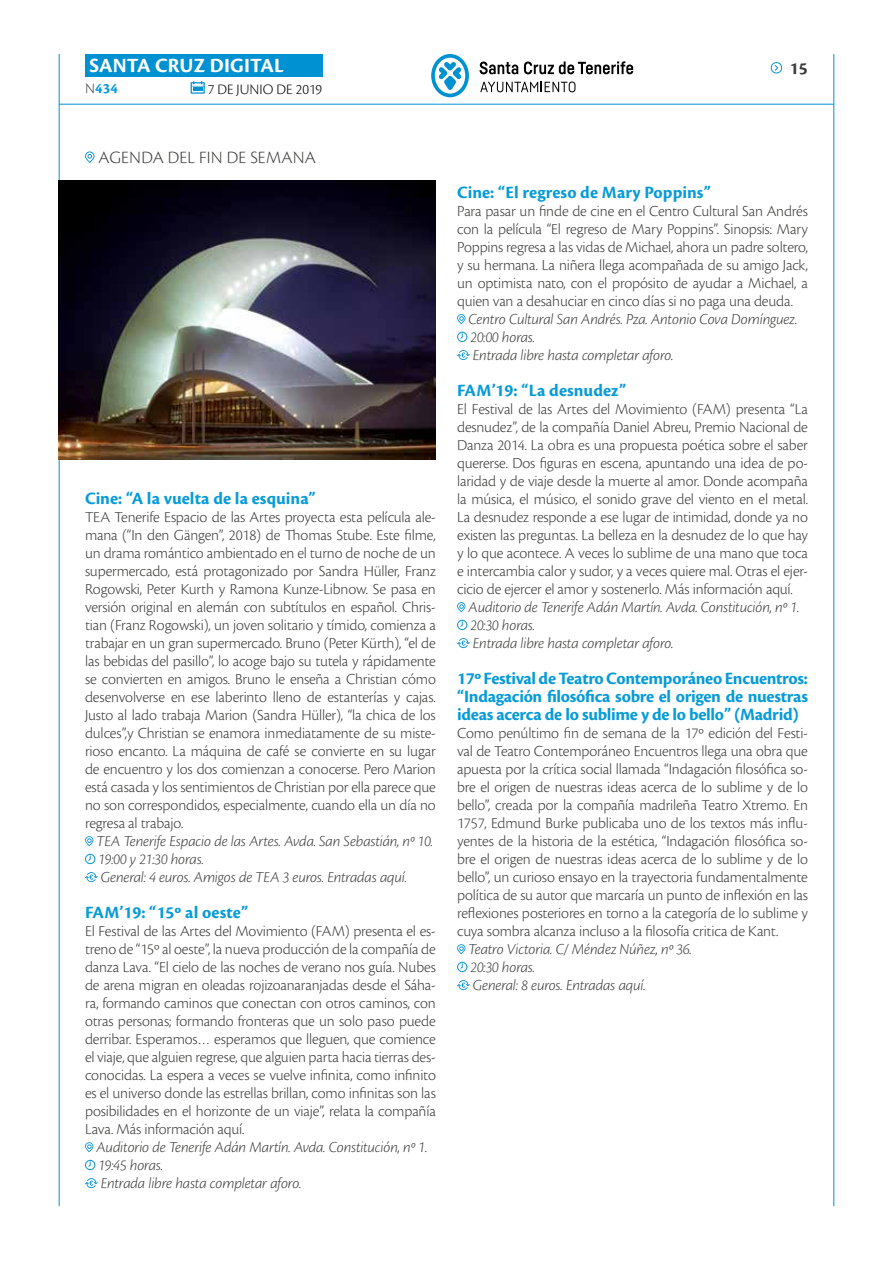
<style>
.page{position:relative;width:893px;height:1263px;background:#fff}
.page>*{position:absolute;margin:0;border:0;box-sizing:border-box;transform-origin:0 0}
.t1{font:700 21px "Cronos Pro";letter-spacing:.005em;color:#fff}
.t2{font:700 18px/18px "Cronos Pro";letter-spacing:-.005em;color:#079bd8;text-align:justify}
.t3{font:300 18px "Cronos Pro";letter-spacing:.01em;color:#3c3c3b}
.t4{font:700 18px "Cronos Pro";color:#3c3c3b}
.t5{font:300 15.9px/18px "Cronos Pro";letter-spacing:-.01em;color:#3c3c3b;text-align:justify}
.t6{font:italic 300 15.9px/18px "Cronos Pro";letter-spacing:-.015em;color:#3c3c3b}
.t7{font:300 15px "Cronos Pro";color:#000}
.t8{font:700 15px "Cronos Pro";color:#079bd8}
.s1{font-weight:300;color:#3c3c3b}
</style>
<div class="page">
<hr style="left:59px;top:104px;width:775px;height:1px;background:#0091d3">
<div style="left:85px;top:54px;width:238px;height:23px;background:#0091d3"></div>
<svg style="left:191px;top:81px;width:14px;height:13px"></svg>
<hr style="left:59px;top:54px;width:1px;height:1152px;background:#0091d3">
<hr style="left:833px;top:54px;width:1px;height:1152px;background:#0091d3">
<svg style="left:771px;top:62px;width:12px;height:11px"></svg>
<svg style="left:431px;top:54px;width:38px;height:43px"></svg>
<svg style="left:480px;top:62px;width:38px;height:12px"></svg>
<svg style="left:524px;top:61px;width:109px;height:13px"></svg>
<svg style="left:480px;top:82px;width:95px;height:10px"></svg>
<svg style="left:85px;top:836px;width:8px;height:10px"></svg>
<svg style="left:85px;top:854px;width:10px;height:10px"></svg>
<svg style="left:85px;top:872px;width:13px;height:10px"></svg>
<svg style="left:85px;top:1142px;width:8px;height:10px"></svg>
<svg style="left:85px;top:1160px;width:10px;height:10px"></svg>
<svg style="left:85px;top:1178px;width:13px;height:10px"></svg>
<svg style="left:457px;top:314px;width:8px;height:10px"></svg>
<svg style="left:457px;top:332px;width:10px;height:10px"></svg>
<svg style="left:457px;top:350px;width:13px;height:10px"></svg>
<svg style="left:457px;top:602px;width:8px;height:10px"></svg>
<svg style="left:457px;top:620px;width:10px;height:10px"></svg>
<svg style="left:457px;top:638px;width:13px;height:10px"></svg>
<svg style="left:457px;top:944px;width:8px;height:10px"></svg>
<svg style="left:457px;top:962px;width:10px;height:10px"></svg>
<svg style="left:457px;top:980px;width:13px;height:10px"></svg>
<svg style="left:85px;top:151px;width:9px;height:12px"></svg>
<img style="left:59px;top:180px;width:377px;height:279px">
<h1 class="t1" style="left:89px;top:53px;width:196px">SANTA CRUZ DIGITAL</h1>
<p class="t8" style="left:85px;top:80px;width:34px"><span class="s1">N</span>434</p>
<p class="t7" style="left:208px;top:80px;width:116px">7 DE JUNIO DE 2019</p>
<p class="t4" style="left:790px;top:58px;width:20px">15</p>
<p class="t3" style="left:98px;top:147px;width:219px">AGENDA DEL FIN DE SEMANA</p>
<p class="t2" style="left:85px;top:490px;width:232px">Cine: “A la vuelta de la esquina”</p>
<p class="t5" style="left:85px;top:508px;width:352px">TEA Tenerife Espacio de las Artes proyecta esta película ale&shy;mana (“In den Gängen”, 2018) de Thomas Stube. Este filme, un drama romántico ambientado en el turno de noche de un supermercado, está protagonizado por Sandra Hüller, Franz Rogowski, Peter Kurth y Ramona Kunze-Libnow. Se pasa en versión original en alemán con subtítulos en español. Chris&shy;tian (Franz Rogowski), un joven solitario y tímido, comienza a trabajar en un gran supermercado. Bruno (Peter Kürth), “el de las bebidas del pasillo”, lo acoge bajo su tutela y rápidamente se convierten en amigos. Bruno le enseña a Christian cómo desenvolverse en ese laberinto lleno de estanterías y cajas.<br>Justo al lado trabaja Marion (Sandra Hüller), “la chica de los dulces”,y Christian se enamora inmediatamente de su miste&shy;rioso encanto. La máquina de café se convierte en su lugar de encuentro y los dos comienzan a conocerse. Pero Marion está casada y los sentimientos de Christian por ella parece que no son correspondidos, especialmente, cuando ella un día no regresa al trabajo.</p>
<p class="t6" style="left:97px;top:832px;width:338px">TEA Tenerife Espacio de las Artes. Avda. San Sebastián, nº 10.<br>19:00 y 21:30 horas.<br>General: 4 euros. Amigos de TEA 3 euros. Entradas aquí.</p>
<p class="t2" style="left:85px;top:904px;width:165px">FAM’19: “15º al oeste”</p>
<p class="t5" style="left:85px;top:922px;width:352px">El Festival de las Artes del Movimiento (FAM) presenta el es&shy;treno de “15º al oeste”, la nueva producción de la compañía de danza Lava. “El cielo de las noches de verano nos guía. Nubes de arena migran en oleadas rojizoanaranjadas desde el Sáha&shy;ra, formando caminos que conectan con otros caminos, con otras personas; formando fronteras que un solo paso puede derribar. Esperamos… esperamos que lleguen, que comience el viaje, que alguien regrese, que alguien parta hacia tierras des&shy;conocidas. La espera a veces se vuelve infinita, como infinito es el universo donde las estrellas brillan, como infinitas son las posibilidades en el horizonte de un viaje”, relata la compañía Lava. Más información aquí.</p>
<p class="t6" style="left:97px;top:1138px;width:332px">Auditorio de Tenerife Adán Martín. Avda. Constitución, nº 1.<br>19:45 horas.<br>Entrada libre hasta completar aforo.</p>
<p class="t2" style="left:457px;top:184px;width:255px">Cine: “El regreso de Mary Poppins”</p>
<p class="t5" style="left:457px;top:202px;width:352px">Para pasar un finde de cine en el Centro Cultural San Andrés con la película “El regreso de Mary Poppins”. Sinopsis: Mary Poppins regresa a las vidas de Michael, ahora un padre soltero, y su hermana. La niñera llega acompañada de su amigo Jack, un optimista nato, con el propósito de ayudar a Michael, a quien van a desahuciar en cinco días si no paga una deuda.</p>
<p class="t6" style="left:469px;top:310px;width:330px">Centro Cultural San Andrés. Pza. Antonio Cova Domínguez.<br>20:00 horas.<br>Entrada libre hasta completar aforo.</p>
<p class="t2" style="left:457px;top:382px;width:171px">FAM’19: “La desnudez”</p>
<p class="t5" style="left:457px;top:400px;width:352px">El Festival de las Artes del Movimiento (FAM) presenta “La desnudez”, de la compañía Daniel Abreu, Premio Nacional de Danza 2014. La obra es una propuesta poética sobre el saber quererse. Dos figuras en escena, apuntando una idea de po&shy;laridad y de viaje desde la muerte al amor. Donde acompaña la música, el músico, el sonido grave del viento en el metal.<br>La desnudez responde a ese lugar de intimidad, donde ya no existen las preguntas. La belleza en la desnudez de lo que hay y lo que acontece. A veces lo sublime de una mano que toca e intercambia calor y sudor, y a veces quiere mal. Otras el ejer&shy;cicio de ejercer el amor y sostenerlo. Más información aquí.</p>
<p class="t6" style="left:469px;top:598px;width:332px">Auditorio de Tenerife Adán Martín. Avda. Constitución, nº 1.<br>20:30 horas.<br>Entrada libre hasta completar aforo.</p>
<p class="t2" style="left:457px;top:670px;width:352px">17º Festival de Teatro Contemporáneo Encuentros: “Indagación filosófica sobre el origen de nuestras ideas acerca de lo sublime y de lo bello” (Madrid)</p>
<p class="t5" style="left:457px;top:724px;width:352px">Como penúltimo fin de semana de la 17º edición del Festi&shy;val de Teatro Contemporáneo Encuentros llega una obra que apuesta por la crítica social llamada “Indagación filosófica so&shy;bre el origen de nuestras ideas acerca de lo sublime y de lo bello”, creada por la compañía madrileña Teatro Xtremo. En 1757, Edmund Burke publicaba uno de los textos más influ&shy;yentes de la historia de la estética, “Indagación filosófica so&shy;bre el origen de nuestras ideas acerca de lo sublime y de lo bello”, un curioso ensayo en la trayectoria fundamentalmente política de su autor que marcaría un punto de inflexión en las reflexiones posteriores en torno a la categoría de lo sublime y cuya sombra alcanza incluso a la filosofía critica de Kant.</p>
<p class="t6" style="left:469px;top:940px;width:225px">Teatro Victoria. C/ Méndez Núñez, nº 36.<br>20:30 horas.<br>General: 8 euros. Entradas aquí.</p>
</div>
